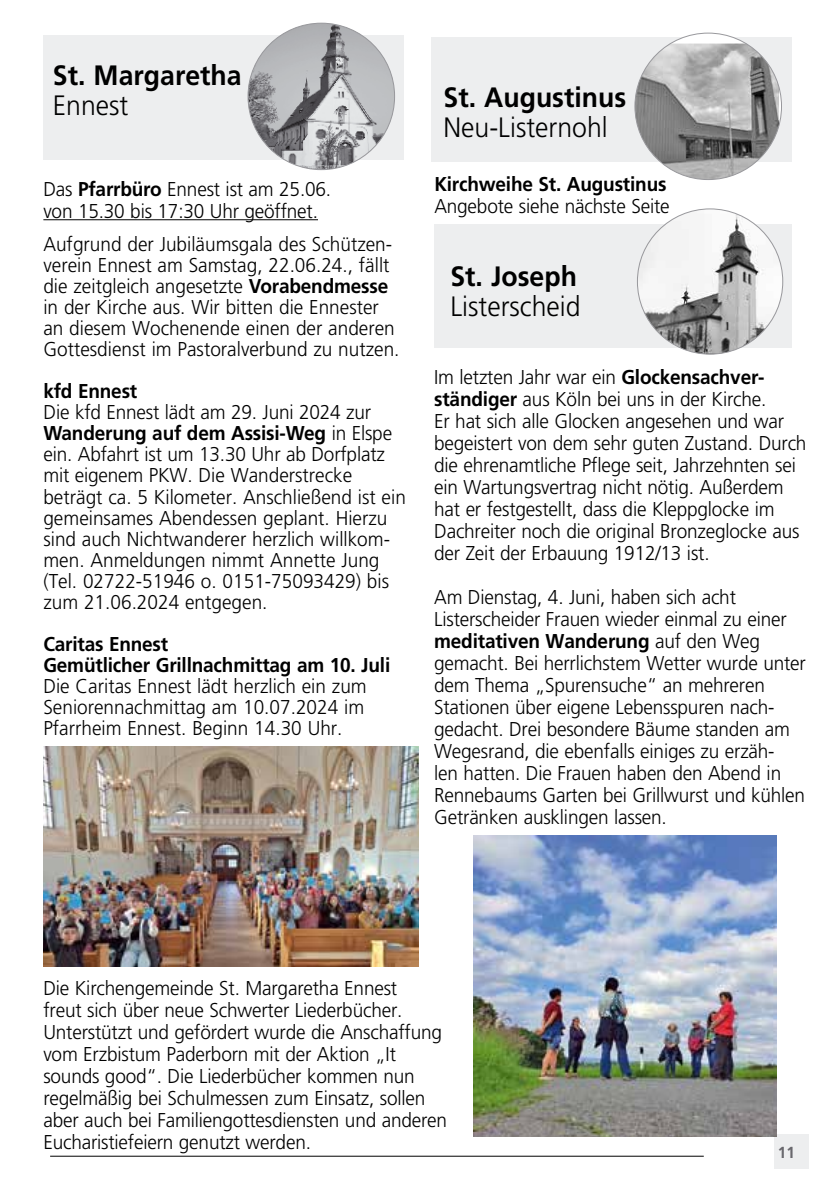
<style>
.page{position:relative;width:840px;height:1191px;background:#fff}
.page>*{position:absolute;margin:0;border:0;box-sizing:border-box;transform-origin:0 0}
.t1{font:700 28px "Frutiger";color:#000;scale:.95 1}
.t2{font:300 28px "Frutiger";color:#000;scale:.95 1}
.t3{font:300 20px/22px "Frutiger";letter-spacing:-.01em;color:#000;scale:.95 1}
.t4{font:700 20px/21px "Frutiger";letter-spacing:-.01em;color:#000;scale:.95 1}
.t5{font:700 16px "Frutiger";color:#68676c;scale:.95 1}
.s1{font-weight:700}
</style>
<div class="page">
<div style="left:774px;top:1134px;width:34px;height:34px;background:#edeeef"></div>
<hr style="left:50px;top:1155px;width:653px;height:1px;background:#000">
<img style="left:473px;top:835px;width:303px;height:301px">
<div style="left:43px;top:35px;width:360px;height:125px;background:#edeeef"></div>
<img style="left:248px;top:23px;width:146px;height:147px;border-radius:73px">
<hr style="left:43px;top:219px;width:275px;height:1px;background:#000">
<img style="left:43px;top:747px;width:375px;height:219px">
<div style="left:431px;top:37px;width:360px;height:125px;background:#edeeef"></div>
<svg style="left:634px;top:33px;width:147px;height:146px"></svg>
<img style="left:634px;top:44px;width:144px;height:135px">
<div style="left:434px;top:224px;width:357px;height:123px;background:#edeeef"></div>
<img style="left:637px;top:209px;width:145px;height:145px;border-radius:73px">
<h1 class="t1" style="left:53px;top:59px;width:200px">St. Margaretha</h1>
<h1 class="t2" style="left:53px;top:90px;width:81px">Ennest</h1>
<p class="t3" style="left:43px;top:178px;width:304px">Das <span class="s1">Pfarrbüro</span> Ennest ist am 25.06. von 15.30 bis 17:30 Uhr geöffnet.</p>
<p class="t3" style="left:43px;top:234px;width:376px;line-height:21px">Aufgrund der Jubiläumsgala des Schützen&shy;verein Ennest am Samstag, 22.06.24., fällt die zeitgleich angesetzte <span class="s1">Vorabendmesse </span>in der Kirche aus. Wir bitten die Ennester an diesem Wochenende einen der anderen Gottesdienst im Pastoralverbund zu nutzen.</p>
<p class="t4" style="left:43px;top:381px;width:100px">kfd Ennest</p>
<p class="t3" style="left:43px;top:402px;width:383px;line-height:21px">Die kfd Ennest lädt am 29. Juni 2024 zur <span class="s1">Wanderung auf dem Assisi-Weg</span> in Elspe ein. Abfahrt ist um 13.30 Uhr ab Dorfplatz mit eigenem PKW. Die Wanderstrecke beträgt ca. 5 Kilometer. Anschließend ist ein gemeinsames Abendessen geplant. Hierzu sind auch Nichtwanderer herzlich willkom&shy;men. Anmeldungen nimmt Annette Jung (Tel. 02722-51946 o. 0151-75093429) bis zum 21.06.2024 entgegen.</p>
<p class="t4" style="left:43px;top:633px;width:366px">Caritas Ennest<br>Gemütlicher Grillnachmittag am 10. Juli</p>
<p class="t3" style="left:43px;top:675px;width:342px;line-height:21px">Die Caritas Ennest lädt herzlich ein zum<br>Seniorennachmittag am 10.07.2024 im<br>Pfarrheim Ennest. Beginn 14.30 Uhr.</p>
<h1 class="t1" style="left:443px;top:81px;width:194px">St. Augustinus</h1>
<h1 class="t2" style="left:443px;top:112px;width:174px">Neu-Listernohl</h1>
<p class="t4" style="left:434px;top:173px;width:246px">Kirchweihe St. Augustinus</p>
<p class="t3" style="left:434px;top:195px;width:249px">Angebote siehe nächste Seite</p>
<h1 class="t1" style="left:450px;top:259px;width:135px">St. Joseph</h1>
<h1 class="t2" style="left:450px;top:290px;width:138px">Listerscheid</h1>
<p class="t3" style="left:434px;top:366px;width:393px">Im letzten Jahr war ein <span class="s1">Glockensachver&shy;ständiger</span> aus Köln bei uns in der Kirche.<br>Er hat sich alle Glocken angesehen und war begeistert von dem sehr guten Zustand. Durch die ehrenamtliche Pflege seit, Jahrzehnten sei ein Wartungsvertrag nicht nötig. Außerdem hat er festgestellt, dass die Kleppglocke im Dachreiter noch die original Bronzeglocke aus der Zeit der Erbauung 1912/13 ist.</p>
<p class="t3" style="left:434px;top:586px;width:392px">Am Dienstag, 4. Juni, haben sich acht Listerscheider Frauen wieder einmal zu einer <span class="s1">meditativen Wanderung</span> auf den Weg gemacht. Bei herrlichstem Wetter wurde unter dem Thema „Spurensuche“ an mehreren Stationen über eigene Lebensspuren nach&shy;gedacht. Drei besondere Bäume standen am Wegesrand, die ebenfalls einiges zu erzäh-<br>len hatten. Die Frauen haben den Abend in Rennebaums Garten bei Grillwurst und kühlen Getränken ausklingen lassen.</p>
<p class="t3" style="left:43px;top:976px;width:426px">Die Kirchengemeinde St. Margaretha Ennest<br>freut sich über neue Schwerter Liederbücher.<br>Unterstützt und gefördert wurde die Anschaffung vom Erzbistum Paderborn mit der Aktion „It sounds good“. Die Liederbücher kommen nun regelmäßig bei Schulmessen zum Einsatz, sollen aber auch bei Familiengottesdiensten und anderen Eucharistiefeiern genutzt werden.</p>
<p class="t5" style="left:777px;top:1143px;width:19px">11</p>
</div>
